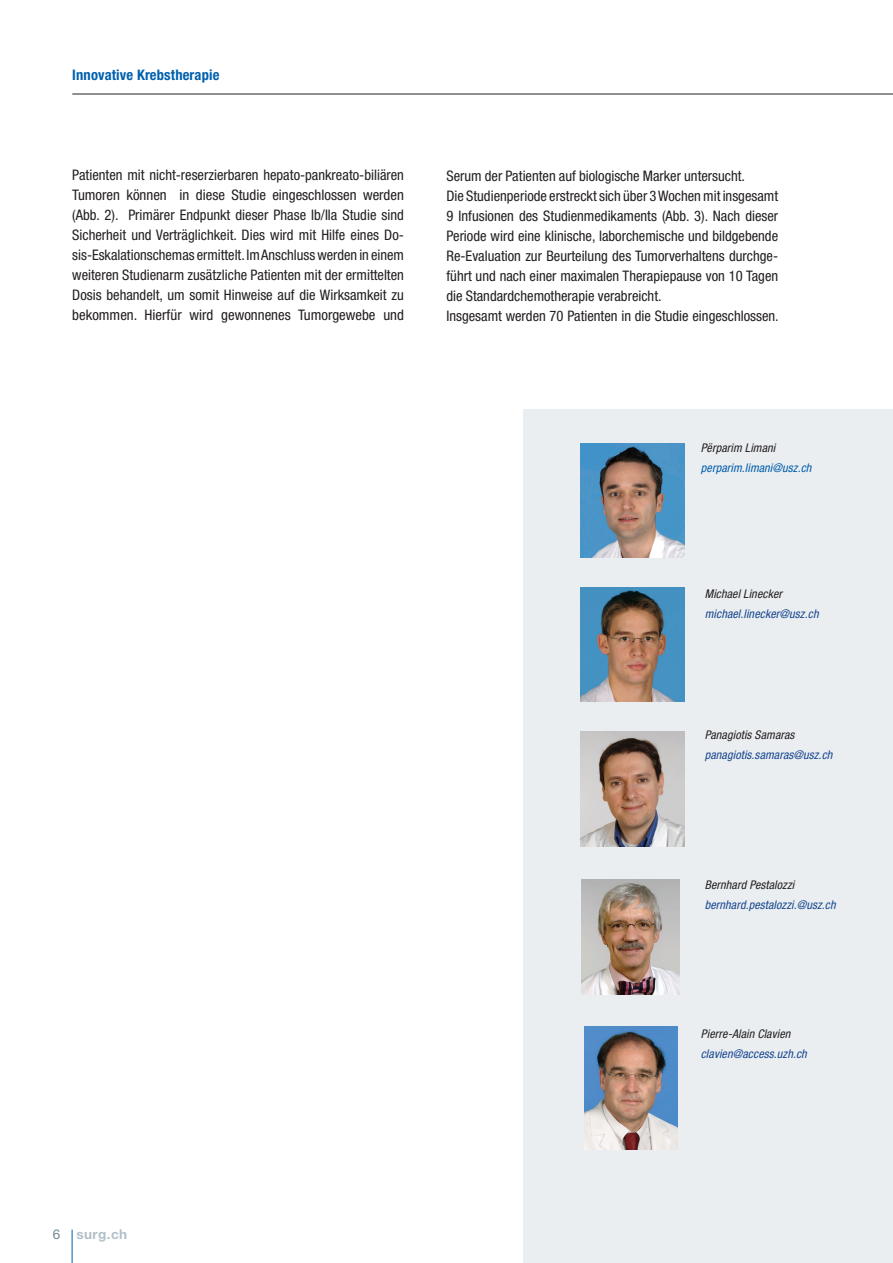
<style>
.page{position:relative;width:893px;height:1263px;background:#fff}
.page>*{position:absolute;margin:0;border:0;box-sizing:border-box;transform-origin:0 0}
.t1{font:condensed 14.55px/20px "Helvetica Neue LT Std";color:#231f20}
.t2{font:700 condensed 14.55px "Helvetica Neue LT Std";letter-spacing:.01em;color:#0160ae}
.t3{font:700 13.5px "Helvetica Neue LT Std";letter-spacing:.03em;color:#b1c0c9}
.t4{font:italic condensed 12px "Helvetica Neue LT Std";letter-spacing:.01em;color:#17468e}
.t5{font:italic condensed 12px "Helvetica Neue LT Std";letter-spacing:.01em;color:#231f20}
.t6{font:italic condensed 12px "Helvetica Neue LT Std";letter-spacing:.01em;color:#015dab}
.s1{font-weight:400;color:#738a95}
</style>
<div class="page">
<hr style="left:72px;top:1229px;width:1px;height:34px;background:#0160ae">
<hr style="left:72px;top:94px;width:821px;height:1px;background:#231f20">
<div style="left:523px;top:409px;width:370px;height:854px;background:#eaeef1"></div>
<img style="left:581px;top:443px;width:104px;height:115px">
<img style="left:581px;top:587px;width:104px;height:115px">
<img style="left:581px;top:732px;width:104px;height:114px">
<img style="left:581px;top:880px;width:99px;height:114px">
<img style="left:584px;top:1026px;width:93px;height:123px">
<p class="t2" style="left:72px;top:66px;width:149px">Innovative Krebstherapie</p>
<p class="t1" style="left:72px;top:165px;width:333px;text-align:justify">Patienten mit nicht-reserzierbaren hepato-pankreato-biliären Tumoren können in diese Studie eingeschlossen werden (Abb. 2). Primärer Endpunkt dieser Phase Ib/IIa Studie sind Sicherheit und Verträglichkeit. Dies wird mit Hilfe eines Do&shy;sis-Eskalationschemas ermittelt. Im Anschluss werden in einem weiteren Studienarm zusätzliche Patienten mit der ermittelten Dosis behandelt, um somit Hinweise auf die Wirksamkeit zu bekommen. Hierfür wird gewonnenes Tumorgewebe und</p>
<p class="t1" style="left:446px;top:166px;width:334px">Serum der Patienten auf biologische Marker untersucht.<br>Die Studienperiode erstreckt sich über 3 Wochen mit insgesamt 9 Infusionen des Studienmedikaments (Abb. 3). Nach dieser Periode wird eine klinische, laborchemische und bildgebende Re-Evaluation zur Beurteilung des Tumorverhaltens durchge&shy;führt und nach einer maximalen Therapiepause von 10 Tagen die Standardchemotherapie verabreicht.<br>Insgesamt werden 70 Patienten in die Studie eingeschlossen.</p>
<p class="t5" style="left:701px;top:441px;width:76px">Përparim Limani</p>
<p class="t6" style="left:701px;top:461px;width:112px">perparim.limani@usz.ch</p>
<p class="t5" style="left:705px;top:587px;width:79px">Michael Linecker</p>
<p class="t4" style="left:705px;top:607px;width:115px">michael.linecker@usz.ch</p>
<p class="t5" style="left:705px;top:728px;width:91px">Panagiotis Samaras</p>
<p class="t4" style="left:705px;top:748px;width:129px">panagiotis.samaras@usz.ch</p>
<p class="t5" style="left:705px;top:877px;width:91px">Bernhard Pestalozzi</p>
<p class="t4" style="left:705px;top:897px;width:132px">bernhard.pestalozzi.@usz.ch</p>
<p class="t5" style="left:701px;top:1027px;width:91px">Pierre-Alain Clavien</p>
<p class="t4" style="left:701px;top:1047px;width:107px">clavien@access.uzh.ch</p>
<p class="t3" style="left:53px;top:1226px;width:76px"><span class="s1">6</span> surg.ch</p>
</div>
